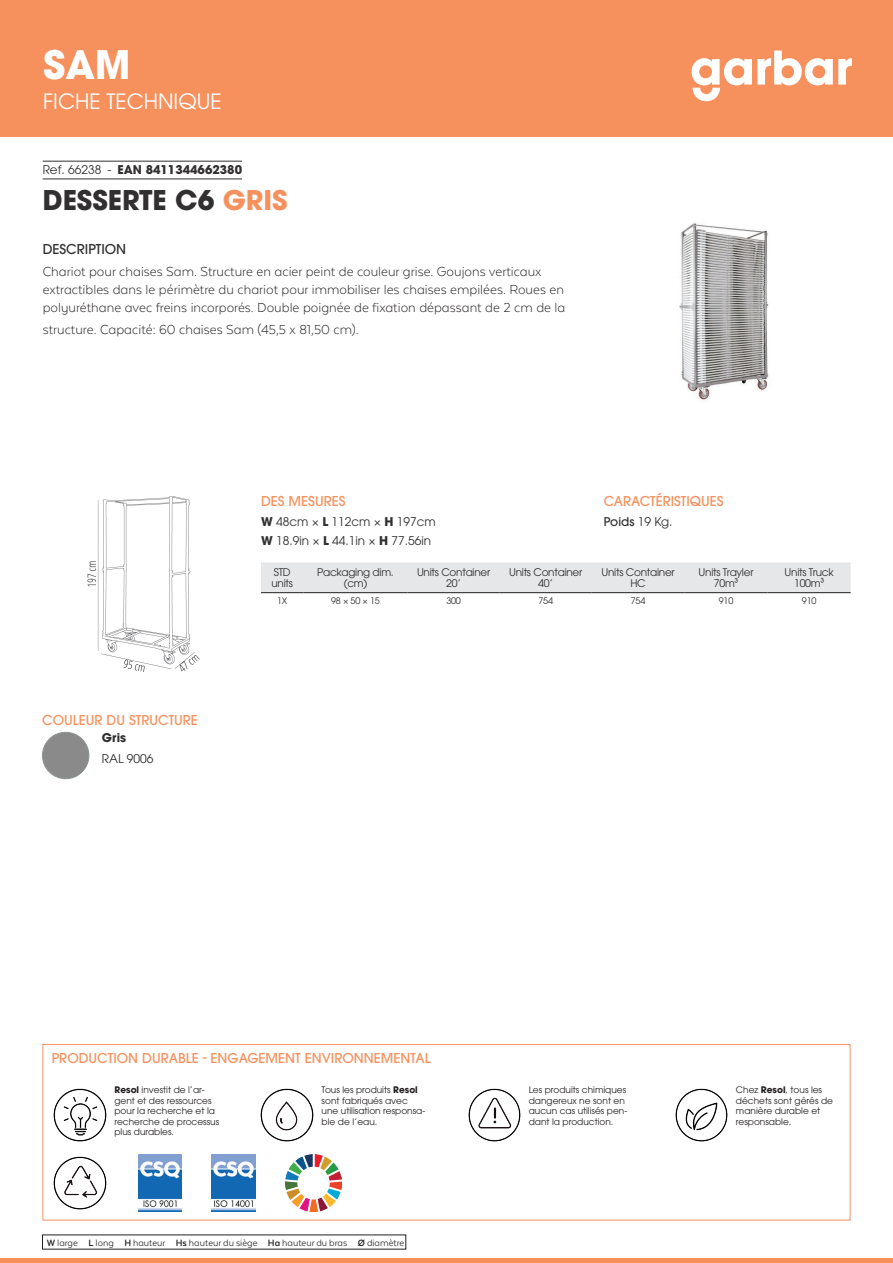
<style>
.page{position:relative;width:893px;height:1263px;background:#fff}
.page>*{position:absolute;margin:0;border:0;box-sizing:border-box;transform-origin:0 0}
.t1{font:700 39px "ITC Avant Garde Pro";color:#fff}
.t2{font:700 27px "ITC Avant Garde Pro";color:#312f30}
.t3{font:21px "ITC Avant Garde Pro";color:#fff}
.t4{font:300 15px/18px "Texta Alt";color:#231f20}
.t5{font:500 13.5px "ITC Avant Garde Pro";color:#f6915d}
.t6{font:500 13.5px "ITC Avant Garde Pro";color:#312f30}
.t7{font:12px/19.5px "ITC Avant Garde Pro";color:#312f30}
.t8{font:700 12px "ITC Avant Garde Pro";color:#312f30}
.t9{font:500 12px "ITC Avant Garde Pro";color:#312f30}
.t10{font:10.5px/10.5px "ITC Avant Garde Pro";letter-spacing:-.025em;color:#312f30;text-align:center}
.t11{font:10.5px "Texta Alt";color:#231f20}
.t12{font:9px/10.5px "ITC Avant Garde Pro";color:#231f20}
.t13{font:9px "ITC Avant Garde Pro";letter-spacing:-.02em;color:#312f30}
.s1{font-weight:400}
.s2{color:#f6915d}
.s3{font-weight:700}
</style>
<div class="page">
<div style="left:0;top:0;width:893px;height:137px;background:#f6915d"></div>
<hr style="left:0;top:1259px;width:893px;height:4px;background:#f6915d">
<svg style="left:692px;top:51px;width:160px;height:50px"></svg>
<hr style="left:43px;top:161px;width:199px;height:1px;background:#312f30">
<hr style="left:43px;top:179px;width:199px;height:1px;background:#312f30">
<img style="left:679px;top:223px;width:90px;height:178px">
<div style="left:42px;top:732px;width:47px;height:47px;background:#8b8a8a;border-radius:23px"></div>
<div style="left:42px;top:732px;width:47px;height:47px;border:1px solid #89948d;border-radius:50%"></div>
<img style="left:87px;top:496px;width:113px;height:176px">
<div style="left:261px;top:562px;width:590px;height:30px;background:#e6e7e9"></div>
<hr style="left:261px;top:592px;width:42px;height:1px;background:#231f20">
<hr style="left:303px;top:592px;width:105px;height:1px;background:#231f20">
<hr style="left:408px;top:592px;width:92px;height:1px;background:#231f20">
<hr style="left:500px;top:592px;width:92px;height:1px;background:#231f20">
<hr style="left:592px;top:592px;width:92px;height:1px;background:#231f20">
<hr style="left:684px;top:592px;width:84px;height:1px;background:#231f20">
<hr style="left:768px;top:592px;width:83px;height:1px;background:#231f20">
<img style="left:53px;top:1088px;width:54px;height:54px">
<img style="left:260px;top:1088px;width:54px;height:54px">
<img style="left:468px;top:1088px;width:53px;height:54px">
<img style="left:675px;top:1088px;width:53px;height:54px">
<img style="left:53px;top:1156px;width:54px;height:54px">
<img style="left:138px;top:1155px;width:44px;height:56px">
<img style="left:212px;top:1155px;width:43px;height:56px">
<img style="left:285px;top:1155px;width:57px;height:56px">
<div style="left:43px;top:1044px;width:807px;height:176px;border:1px solid #f6915d"></div>
<h1 class="t1" style="left:43px;top:39px;width:89px">SAM</h1>
<h3 class="t3" style="left:43px;top:88px;width:180px">FICHE TECHNIQUE</h3>
<h3 class="t8" style="left:43px;top:162px;width:201px"><span class="s1">Ref. 66238 -</span> EAN 8411344662380</h3>
<h2 class="t2" style="left:43px;top:182px;width:246px">DESSERTE C6 <span class="s2">GRIS</span></h2>
<h3 class="t6" style="left:43px;top:240px;width:85px">DESCRIPTION</h3>
<p class="t4" style="left:43px;top:263px;width:524px">Chariot pour chaises Sam. Structure en acier peint de couleur grise. Goujons verticaux extractibles dans le périmètre du chariot pour immobiliser les chaises empilées. Roues en polyuréthane avec freins incorporés. Double poignée de fixation dépassant de 2 cm de la</p>
<h3 class="t4" style="left:43px;top:320px;width:317px">structure. Capacité: 60 chaises Sam (45,5 x 81,50 cm).</h3>
<h3 class="t5" style="left:42px;top:712px;width:157px">COULEUR DU STRUCTURE</h3>
<h3 class="t8" style="left:102px;top:729px;width:26px">Gris</h3>
<h3 class="t7" style="left:102px;top:748px;width:53px">RAL 9006</h3>
<h3 class="t5" style="left:604px;top:493px;width:121px">CARACTÉRISTIQUES</h3>
<h3 class="t9" style="left:604px;top:514px;width:70px">Poids <span class="s1">19 Kg.</span></h3>
<h3 class="t5" style="left:261px;top:493px;width:86px">DES MESURES</h3>
<h3 class="t7" style="left:261px;top:512px;width:176px"><span class="s3">W</span> 48cm × <span class="s3">L</span> 112cm × <span class="s3">H</span> 197cm<br><span class="s3">W</span> 18.9in × <span class="s3">L</span> 44.1in × <span class="s3">H</span> 77.56in</h3>
<p class="t10" style="left:271px;top:567px;width:23px;text-align:left">STD units</p>
<p class="t10" style="left:317px;top:567px;width:78px">Packaging dim. (cm)</p>
<p class="t10" style="left:417px;top:567px;width:75px">Units Container<br>20’</p>
<p class="t10" style="left:509px;top:567px;width:75px">Units Container<br>40’</p>
<p class="t10" style="left:601px;top:567px;width:75px">Units Container<br>HC</p>
<p class="t10" style="left:699px;top:567px;width:56px">Units Trayler<br>70m³</p>
<p class="t10" style="left:785px;top:567px;width:51px">Units Truck<br>100m³</p>
<p class="t13" style="left:277px;top:595px;width:12px">1X</p>
<p class="t13" style="left:331px;top:595px;width:50px">98 × 50 × 15</p>
<p class="t13" style="left:446px;top:595px;width:16px">300</p>
<p class="t13" style="left:538px;top:595px;width:16px">754</p>
<p class="t13" style="left:631px;top:595px;width:16px">754</p>
<p class="t13" style="left:719px;top:595px;width:16px">910</p>
<p class="t13" style="left:802px;top:595px;width:16px">910</p>
<h3 class="t5" style="left:52px;top:1050px;width:380px">PRODUCTION DURABLE - ENGAGEMENT ENVIRONNEMENTAL</h3>
<p class="t12" style="left:114px;top:1085px;width:106px"><span class="s3">Resol</span> investit de l’ar&shy;gent et des ressources pour la recherche et la recherche de processus plus durables.</p>
<p class="t12" style="left:322px;top:1085px;width:105px">Tous les produits <span class="s3">Resol </span>sont fabriqués avec une utilisation responsa&shy;ble de l’eau.</p>
<p class="t12" style="left:529px;top:1085px;width:100px">Les produits chimiques dangereux ne sont en aucun cas utilisés pen&shy;dant la production.</p>
<p class="t12" style="left:736px;top:1085px;width:99px">Chez <span class="s3">Resol</span>, tous les déchets sont gérés de manière durable et responsable.</p>
<p class="t11" style="left:47px;top:1237px;width:359px"><span class="s3">W</span> large <span class="s3">L</span> long <span class="s3">H</span> hauteur <span class="s3">Hs</span> hauteur du siège <span class="s3">Ha</span> hauteur du bras <span class="s3">Ø</span> diamètre</p>
</div>
